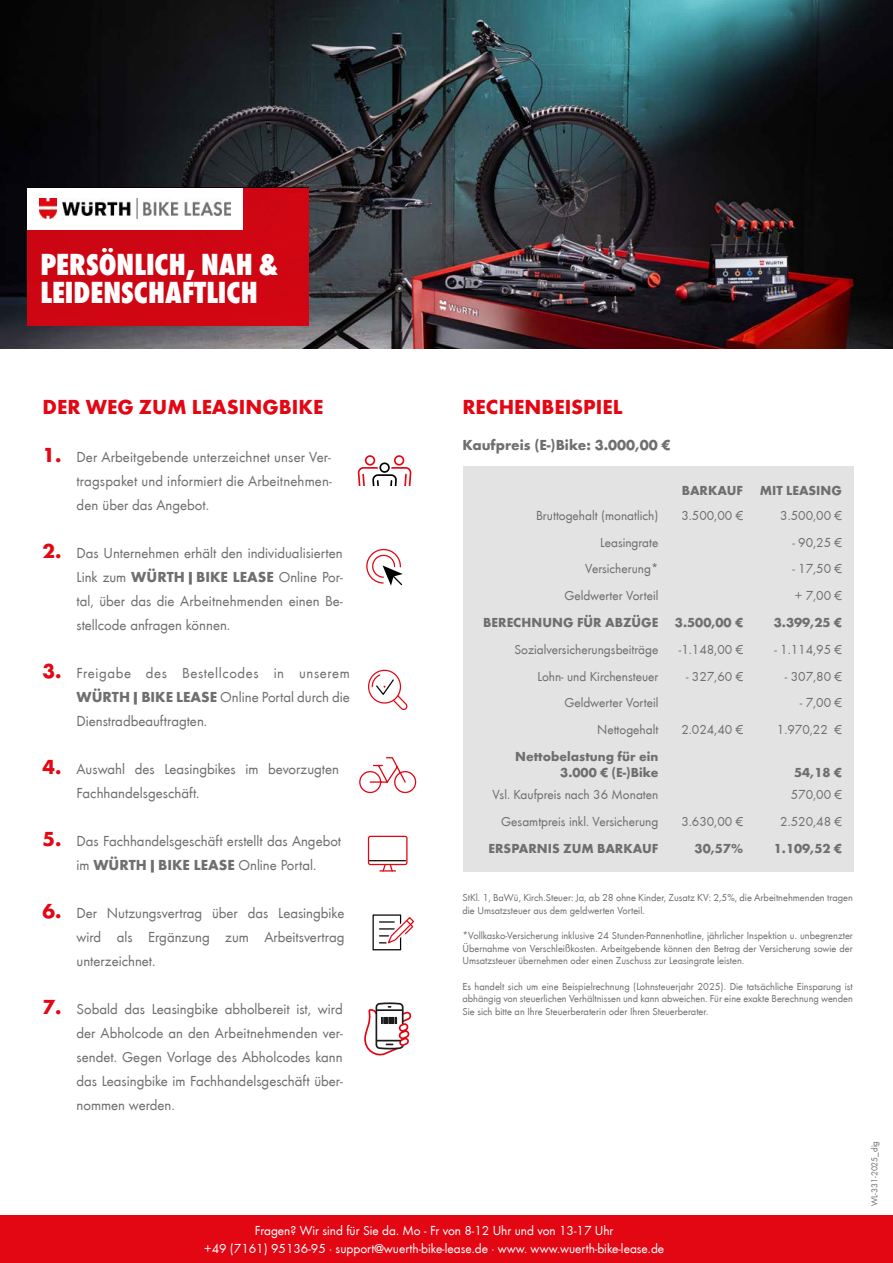
<style>
.page{position:relative;width:893px;height:1263px;background:#fff}
.page>*{position:absolute;margin:0;border:0;box-sizing:border-box;transform-origin:0 0}
.t1{font:31.5px/28.5px "Wuerth Extra Bold Cond Caps";color:#fff}
.t2{font:700 21px "Wuerth";color:#e30613}
.t3{font:15px/24px "Wuerth";color:#706f6f;text-align:justify}
.t4{font:700 15px "Wuerth";color:#706f6f}
.t5{font:13.5px "Wuerth";color:#706f6f}
.t6{font:700 13.5px/16.2px "Wuerth";color:#706f6f;text-align:right}
.t7{font:13.5px/18px "Wuerth";color:#fff;text-align:center}
.t8{font:10.5px/12.6px "Wuerth";color:#706f6f;text-align:justify}
.t9{font:9px "Wuerth";color:#706f6f}
.s1{font-weight:700}
</style>
<div class="page">
<div style="left:0;top:1215px;width:893px;height:48px;background:#e30613"></div>
<div style="left:463px;top:466px;width:391px;height:406px;background:#e3e3e3"></div>
<svg style="left:359px;top:757px;width:58px;height:37px"></svg>
<svg style="left:364px;top:1002px;width:48px;height:54px"></svg>
<hr style="left:376px;top:1009px;width:27px;height:2px;background:#1c1c1c">
<svg style="left:368px;top:836px;width:40px;height:35px"></svg>
<svg style="left:366px;top:549px;width:37px;height:37px"></svg>
<div style="left:368px;top:670px;width:33px;height:34px;border:1px solid #e30613;border-radius:50%"></div>
<svg style="left:371px;top:673px;width:37px;height:37px"></svg>
<svg style="left:357px;top:455px;width:55px;height:31px"></svg>
<div style="left:373px;top:914px;width:28px;height:36px;border:1px solid #000"></div>
<svg style="left:379px;top:915px;width:36px;height:30px"></svg>
<img style="left:0;top:0;width:893px;height:348px">
<div style="left:28px;top:187px;width:281px;height:139px;background:#cf0613"></div>
<div style="left:28px;top:188px;width:215px;height:41px;background:#fff"></div>
<img style="left:40px;top:199px;width:191px;height:19px">
<h1 class="t1" style="left:40px;top:248px;width:239px">PERSÖNLICH, NAH &amp;<br>LEIDENSCHAFTLICH</h1>
<h2 class="t2" style="left:43px;top:392px;width:282px">DER WEG ZUM LEASINGBIKE</h2>
<h2 class="t2" style="left:462px;top:392px;width:162px">RECHENBEISPIEL</h2>
<p class="t4" style="left:462px;top:434px;width:210px">Kaufpreis (E-)Bike: 3.000,00 €</p>
<h2 class="t2" style="left:43px;top:440px;width:20px">1.</h2>
<p class="t3" style="left:77px;top:444px;width:257px">Der Arbeitgebende unterzeichnet unser Ver&shy;tragspaket und informiert die Arbeitnehmen&shy;den über das Angebot.</p>
<p class="t6" style="left:682px;top:481px;width:162px">BARKAUF MIT LEASING</p>
<p class="t5" style="left:536px;top:506px;width:124px">Bruttogehalt (monatlich)</p>
<p class="t5" style="left:681px;top:506px;width:63px">3.500,00 €</p>
<p class="t5" style="left:780px;top:506px;width:63px">3.500,00 €</p>
<p class="t5" style="left:600px;top:533px;width:60px">Leasingrate</p>
<p class="t5" style="left:792px;top:533px;width:51px">- 90,25 €</p>
<p class="t5" style="left:585px;top:560px;width:75px">Versicherung*</p>
<p class="t5" style="left:792px;top:560px;width:51px">- 17,50 €</p>
<p class="t5" style="left:564px;top:586px;width:96px">Geldwerter Vorteil</p>
<p class="t5" style="left:795px;top:586px;width:49px">+ 7,00 €</p>
<p class="t6" style="left:483px;top:614px;width:261px">BERECHNUNG FÜR ABZÜGE 3.500,00 €</p>
<p class="t6" style="left:774px;top:614px;width:70px">3.399,25 €</p>
<p class="t5" style="left:514px;top:640px;width:145px">Sozialversicherungsbeiträge</p>
<p class="t5" style="left:679px;top:640px;width:66px">-1.148,00 €</p>
<p class="t5" style="left:774px;top:640px;width:69px">- 1.114,95 €</p>
<p class="t5" style="left:537px;top:667px;width:123px">Lohn- und Kirchensteuer</p>
<p class="t5" style="left:686px;top:667px;width:59px">- 327,60 €</p>
<p class="t5" style="left:785px;top:667px;width:59px">- 307,80 €</p>
<p class="t5" style="left:564px;top:694px;width:96px">Geldwerter Vorteil</p>
<p class="t5" style="left:800px;top:694px;width:44px">- 7,00 €</p>
<p class="t5" style="left:597px;top:720px;width:63px">Nettogehalt</p>
<p class="t5" style="left:681px;top:720px;width:63px">2.024,40 €</p>
<p class="t5" style="left:777px;top:720px;width:67px">1.970,22 €</p>
<p class="t6" style="left:515px;top:747px;width:145px">Nettobelastung für ein<br>3.000 € (E-)Bike</p>
<h2 class="t2" style="left:43px;top:536px;width:20px">2.</h2>
<p class="t3" style="left:77px;top:540px;width:268px">Das Unternehmen erhält den individualisierten Link zum <span class="s1">WÜRTH|BIKE LEASE</span> Online Por&shy;tal, über das die Arbeitnehmenden einen Be&shy;stellcode anfragen können.</p>
<p class="t3" style="left:77px;top:660px;width:275px">Freigabe des Bestellcodes in unserem <span class="s1">WÜRTH|BIKE LEASE</span> Online Portal durch die Dienstradbeauftragten.</p>
<p class="t3" style="left:77px;top:756px;width:264px">Auswahl des Leasingbikes im bevorzugten<br>Fachhandelsgeschäft.</p>
<p class="t3" style="left:77px;top:828px;width:266px">Das Fachhandelsgeschäft erstellt das Angebot im <span class="s1">WÜRTH|BIKE LEASE</span> Online Portal.</p>
<p class="t3" style="left:77px;top:900px;width:269px">Der Nutzungsvertrag über das Leasingbike wird als Ergänzung zum Arbeitsvertrag unterzeichnet.</p>
<h2 class="t2" style="left:43px;top:656px;width:20px">3.</h2>
<h2 class="t2" style="left:43px;top:752px;width:20px">4.</h2>
<p class="t6" style="left:794px;top:763px;width:49px">54,18 €</p>
<p class="t5" style="left:492px;top:786px;width:168px">Vsl. Kaufpreis nach 36 Monaten</p>
<p class="t5" style="left:791px;top:786px;width:53px">570,00 €</p>
<p class="t5" style="left:501px;top:812px;width:159px">Gesamtpreis inkl. Versicherung</p>
<p class="t5" style="left:681px;top:812px;width:63px">3.630,00 €</p>
<p class="t5" style="left:780px;top:812px;width:63px">2.520,48 €</p>
<p class="t6" style="left:489px;top:839px;width:171px">ERSPARNIS ZUM BARKAUF</p>
<p class="t6" style="left:695px;top:839px;width:50px">30,57%</p>
<p class="t6" style="left:774px;top:839px;width:70px">1.109,52 €</p>
<h2 class="t2" style="left:43px;top:824px;width:20px">5.</h2>
<p class="t8" style="left:462px;top:891px;width:392px">StKl. 1, BaWü, Kirch.Steuer: Ja, ab 28 ohne Kinder, Zusatz KV: 2,5%, die Arbeitnehmenden tragen die Umsatzsteuer aus dem geldwerten Vorteil.</p>
<p class="t8" style="left:462px;top:929px;width:392px">*Vollkasko-Versicherung inklusive 24 Stunden-Pannenhotline, jährlicher Inspektion u. unbegrenzter Übernahme von Verschleißkosten. Arbeitgebende können den Betrag der Versicherung sowie der Umsatzsteuer übernehmen oder einen Zuschuss zur Leasingrate leisten.</p>
<p class="t8" style="left:462px;top:979px;width:392px">Es handelt sich um eine Beispielrechnung (Lohnsteuerjahr 2025). Die tatsächliche Einsparung ist abhängig von steuerlichen Verhältnissen und kann abweichen. Für eine exakte Berechnung wenden Sie sich bitte an Ihre Steuerberaterin oder Ihren Steuerberater.</p>
<h2 class="t2" style="left:43px;top:896px;width:20px">6.</h2>
<h2 class="t2" style="left:43px;top:992px;width:20px">7.</h2>
<p class="t3" style="left:77px;top:996px;width:268px">Sobald das Leasingbike abholbereit ist, wird der Abholcode an den Arbeitnehmenden ver&shy;sendet. Gegen Vorlage des Abholcodes kann das Leasingbike im Fachhandelsgeschäft über&shy;nommen werden.</p>
<p class="t7" style="left:204px;top:1221px;width:462px">Fragen? Wir sind für Sie da. Mo - Fr von 8-12 Uhr und von 13-17 Uhr<br>+49 (7161) 95136-95 · support@wuerth-bike-lease.de · www. www.wuerth-bike-lease.de</p>
<p class="t9" style="left:868px;top:1206px;width:67px;rotate:-90deg">WL-331-2025_dig</p>
</div>
